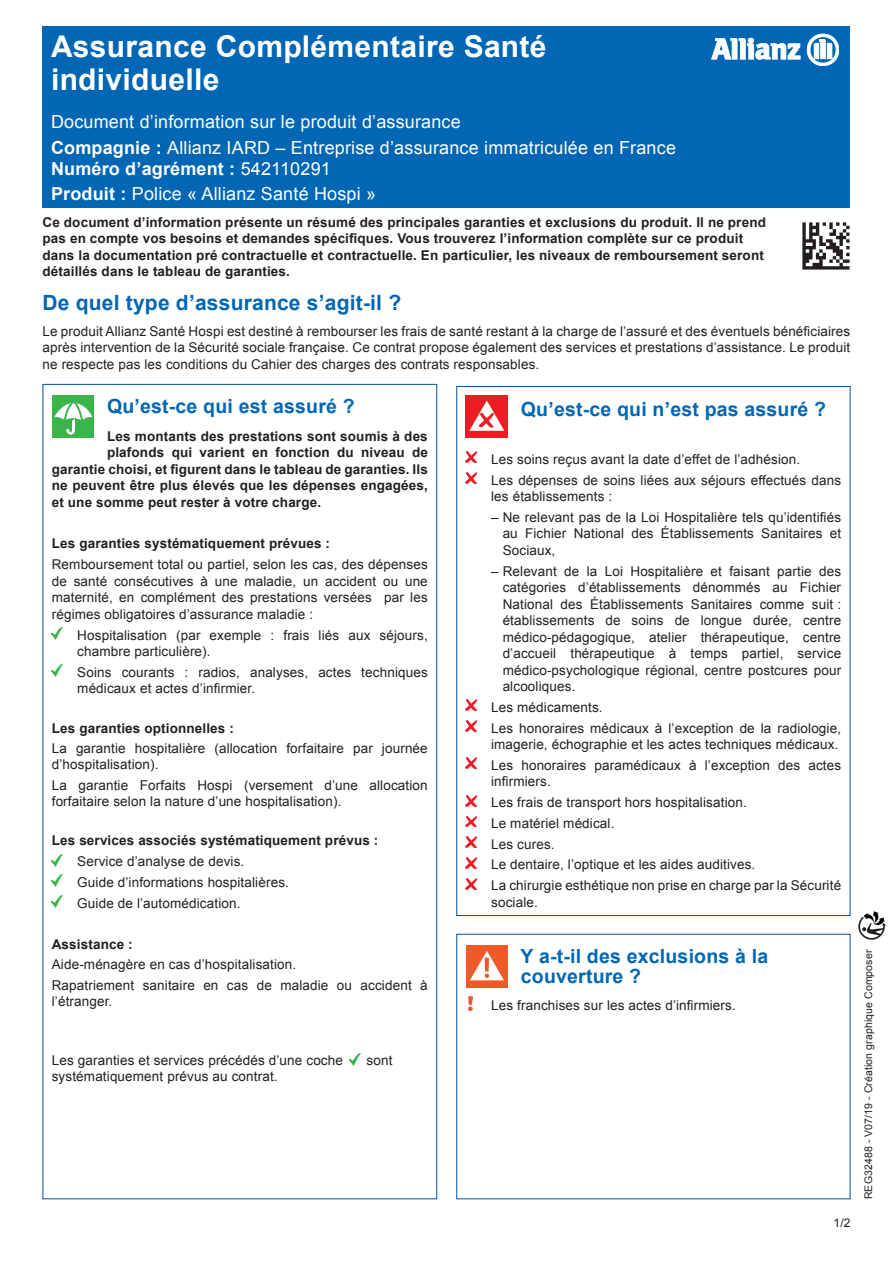
<style>
.page{position:relative;width:893px;height:1263px;background:#fff}
.page>*{position:absolute;margin:0;border:0;box-sizing:border-box;transform-origin:0 0}
.Titre_bandeau_de_la{font:700 30px "Arial";letter-spacing:.01em;color:#fff}
.Intro_-_Titre{font:700 21px "Arial";letter-spacing:.01em;color:#0166b3}
.Titre_bloc{font:700 19.5px/19.5px "Arial";letter-spacing:.01em;color:#0166b3}
.Bandeau_-_descriptif{font:18px/21px "Arial";letter-spacing:.01em;color:#fff}
.Texte{font:13.5px/16.5px "Arial";letter-spacing:.01em;color:#231f20}
.Texte-2{font:700 13.5px/16.5px "Arial";letter-spacing:.01em;color:#231f20}
.Texte_non_justifié{font:13.5px "Arial";letter-spacing:.01em;color:#231f20}
.num_page{font:12px "Arial";color:#231f20}
.t1{font:10.5px "Arial";letter-spacing:.01em;color:#231f20}
.s1{font-weight:700}
</style>
<div class="page">
<div style="left:43px;top:27px;width:807px;height:181px;background:#0166b3"></div>
<svg style="left:52px;top:628px;width:11px;height:11px"></svg>
<svg style="left:52px;top:665px;width:11px;height:12px"></svg>
<svg style="left:52px;top:854px;width:11px;height:12px"></svg>
<svg style="left:52px;top:875px;width:11px;height:12px"></svg>
<svg style="left:52px;top:896px;width:11px;height:11px"></svg>
<div style="left:52px;top:395px;width:42px;height:42px;background:#3ab54a"></div>
<svg style="left:54px;top:399px;width:39px;height:35px"></svg>
<svg style="left:349px;top:1054px;width:11px;height:12px"></svg>
<svg style="left:466px;top:452px;width:10px;height:11px"></svg>
<svg style="left:466px;top:473px;width:10px;height:10px"></svg>
<svg style="left:466px;top:700px;width:10px;height:11px"></svg>
<svg style="left:466px;top:721px;width:10px;height:10px"></svg>
<svg style="left:466px;top:758px;width:10px;height:11px"></svg>
<svg style="left:466px;top:795px;width:10px;height:11px"></svg>
<svg style="left:466px;top:816px;width:10px;height:11px"></svg>
<svg style="left:466px;top:837px;width:10px;height:10px"></svg>
<svg style="left:466px;top:857px;width:10px;height:11px"></svg>
<svg style="left:466px;top:878px;width:10px;height:11px"></svg>
<div style="left:466px;top:395px;width:42px;height:43px;background:#ee1d23"></div>
<svg style="left:469px;top:400px;width:35px;height:31px"></svg>
<svg style="left:469px;top:997px;width:3px;height:13px"></svg>
<div style="left:466px;top:945px;width:42px;height:42px;background:#f15929"></div>
<svg style="left:470px;top:951px;width:34px;height:29px"></svg>
<img style="left:802px;top:222px;width:48px;height:48px">
<svg style="left:711px;top:38px;width:89px;height:22px"></svg>
<svg style="left:807px;top:34px;width:32px;height:32px"></svg>
<svg style="left:858px;top:911px;width:28px;height:29px"></svg>
<p class="Titre_bandeau_de_la" style="left:51px;top:26px;width:497px">Assurance Complémentaire Santé</p>
<p class="Titre_bandeau_de_la" style="left:51px;top:60px;width:170px">individuelle</p>
<p class="Bandeau_-_descriptif" style="left:51px;top:112px;width:411px">Document d’information sur le produit d’assurance</p>
<p class="Bandeau_-_descriptif" style="left:51px;top:137px;width:626px"><span class="s1">Compagnie :</span> Allianz IARD – Entreprise d’assurance immatriculée en France<br><span class="s1">Numéro d’agrément :</span> 542110291</p>
<p class="Bandeau_-_descriptif" style="left:51px;top:183px;width:327px"><span class="s1">Produit :</span> Police « Allianz Santé Hospi »</p>
<p class="Texte-2" style="left:43px;top:214px;width:725px">Ce document d’information présente un résumé des principales garanties et exclusions du produit. Il ne prend pas en compte vos besoins et demandes spécifiques. Vous trouverez l’information complète sur ce produit dans la documentation pré contractuelle et contractuelle. En particulier, les niveaux de remboursement seront détaillés dans le tableau de garanties.</p>
<p class="Intro_-_Titre" style="left:43px;top:289px;width:360px">De quel type d’assurance s’agit-il ?</p>
<p class="Texte" style="left:43px;top:323px;width:809px;text-align:justify">Le produit Allianz Santé Hospi est destiné à rembourser les frais de santé restant à la charge de l’assuré et des éventuels bénéficiaires après intervention de la Sécurité sociale française. Ce contrat propose également des services et prestations d’assistance. Le produit ne respecte pas les conditions du Cahier des charges des contrats responsables.</p>
<p class="Titre_bloc" style="left:107px;top:397px;width:249px">Qu’est-ce qui est assuré ?</p>
<p class="Texte-2" style="left:107px;top:428px;width:322px">Les montants des prestations sont soumis à des</p>
<p class="Texte-2" style="left:107px;top:445px;width:322px">plafonds qui varient en fonction du niveau de</p>
<p class="Texte-2" style="left:52px;top:461px;width:378px">garantie choisi, et figurent dans le tableau de garanties. Ils</p>
<p class="Texte-2" style="left:52px;top:478px;width:378px">ne peuvent être plus élevés que les dépenses engagées,</p>
<p class="Texte-2" style="left:52px;top:494px;width:271px">et une somme peut rester à votre charge.</p>
<p class="Texte-2" style="left:52px;top:536px;width:280px">Les garanties systématiquement prévues :</p>
<p class="Texte" style="left:52px;top:556px;width:378px;text-align:justify">Remboursement total ou partiel, selon les cas, des dépenses de santé consécutives à une maladie, un accident ou une maternité, en complément des prestations versées par les régimes obligatoires d’assurance maladie :</p>
<p class="Texte" style="left:77px;top:627px;width:352px">Hospitalisation (par exemple : frais liés aux séjours, chambre particulière).</p>
<p class="Texte" style="left:77px;top:664px;width:352px">Soins courants : radios, analyses, actes techniques médicaux et actes d’infirmier.</p>
<p class="Texte-2" style="left:52px;top:720px;width:184px">Les garanties optionnelles :</p>
<p class="Texte" style="left:52px;top:740px;width:377px">La garantie hospitalière (allocation forfaitaire par journée d’hospitalisation).</p>
<p class="Texte" style="left:52px;top:777px;width:377px">La garantie Forfaits Hospi (versement d’une allocation forfaitaire selon la nature d’une hospitalisation).</p>
<p class="Texte-2" style="left:52px;top:833px;width:328px">Les services associés systématiquement prévus :</p>
<p class="Texte" style="left:77px;top:853px;width:169px">Service d’analyse de devis.</p>
<p class="Texte" style="left:77px;top:874px;width:213px">Guide d’informations hospitalières.</p>
<p class="Texte" style="left:77px;top:895px;width:165px">Guide de l’automédication.</p>
<p class="Texte-2" style="left:52px;top:936px;width:83px">Assistance :</p>
<p class="Texte" style="left:52px;top:956px;width:246px">Aide-ménagère en cas d’hospitalisation.</p>
<p class="Texte" style="left:52px;top:977px;width:377px">Rapatriement sanitaire en cas de maladie ou accident à l’étranger.</p>
<p class="Texte_non_justifié" style="left:52px;top:1051px;width:293px">Les garanties et services précédés d’une coche</p>
<p class="Texte_non_justifié" style="left:366px;top:1051px;width:27px">sont</p>
<p class="Texte_non_justifié" style="left:52px;top:1068px;width:227px">systématiquement prévus au contrat.</p>
<p class="Titre_bloc" style="left:521px;top:400px;width:307px">Qu’est-ce qui n’est pas assuré ?</p>
<p class="Texte" style="left:491px;top:451px;width:311px">Les soins reçus avant la date d’effet de l’adhésion.</p>
<p class="Texte" style="left:491px;top:472px;width:352px">Les dépenses de soins liées aux séjours effectués dans les établissements :</p>
<p class="Texte" style="left:503px;top:509px;width:340px;text-align:justify;text-indent:-12px">– Ne relevant pas de la Loi Hospitalière tels qu’identifiés au Fichier National des Établissements Sanitaires et Sociaux,</p>
<p class="Texte" style="left:503px;top:563px;width:340px;text-align:justify;text-indent:-12px">– Relevant de la Loi Hospitalière et faisant partie des catégories d’établissements dénommés au Fichier National des Établissements Sanitaires comme suit : établissements de soins de longue durée, centre médico-pédagogique, atelier thérapeutique, centre d’accueil thérapeutique à temps partiel, service médico-psychologique régional, centre postcures pour alcooliques.</p>
<p class="Texte" style="left:491px;top:699px;width:113px">Les médicaments.</p>
<p class="Texte" style="left:491px;top:720px;width:351px">Les honoraires médicaux à l’exception de la radiologie, imagerie, échographie et les actes techniques médicaux.</p>
<p class="Texte" style="left:491px;top:757px;width:352px">Les honoraires paramédicaux à l’exception des actes infirmiers.</p>
<p class="Texte" style="left:491px;top:794px;width:257px">Les frais de transport hors hospitalisation.</p>
<p class="Texte" style="left:491px;top:815px;width:125px">Le matériel médical.</p>
<p class="Texte" style="left:491px;top:836px;width:65px">Les cures.</p>
<p class="Texte" style="left:491px;top:856px;width:266px">Le dentaire, l’optique et les aides auditives.</p>
<p class="Texte" style="left:491px;top:877px;width:351px">La chirurgie esthétique non prise en charge par la Sécurité sociale.</p>
<p class="Titre_bloc" style="left:521px;top:947px;width:249px">Y a-t-il des exclusions à la couverture ?</p>
<p class="Texte" style="left:491px;top:997px;width:246px">Les franchises sur les actes d’infirmiers.</p>
<p class="num_page" style="left:833px;top:1215px;width:18px">1/2</p>
<p class="t1" style="left:862px;top:1199px;width:251px;rotate:-90deg">REG32488 - V07/19 - Création graphique Composer</p>
</div>
